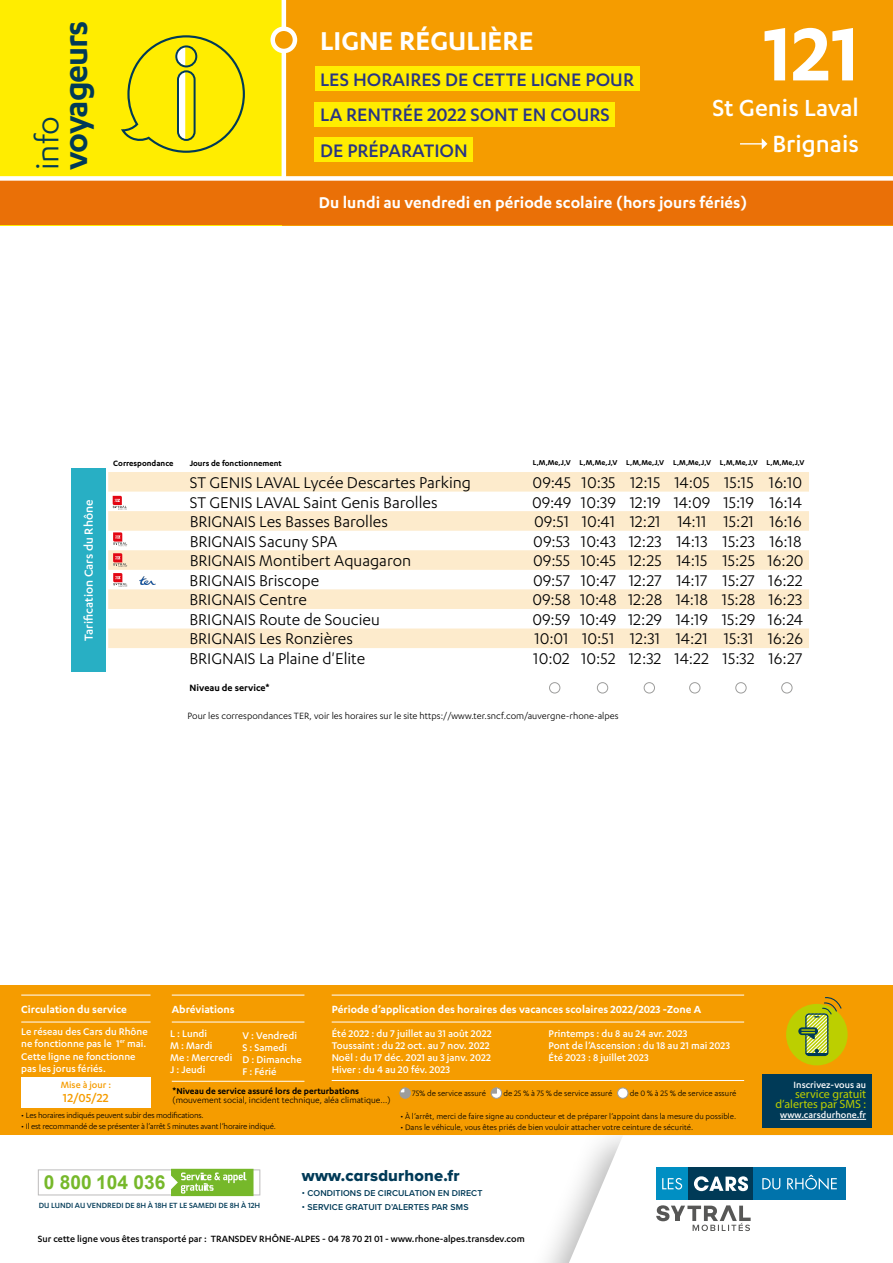
<style>
.page{position:relative;width:893px;height:1263px;background:#fff}
.page>*{position:absolute;margin:0;border:0;box-sizing:border-box;transform-origin:0 0}
.t1{font:600 87px "Karbon";color:#fff}
.t2{font:600 37.5px "Karbon";letter-spacing:-.03em;color:#003a57}
.t3{font:36px "Karbon";color:#003a57}
.t4{font:600 30px "Karbon";color:#fff}
.t5{font:500 27px/35.7px "Karbon";color:#fff;text-align:right}
.t6{font:500 21px/35.5px "Karbon";color:#283583}
.t7{font:700 19.2px "Arial";color:#76b82a}
.t8{font:18px "Karbon";color:#000}
.t9{font:600 18px "Karbon";color:#fff}
.t10{font:16.5px "Proxima Nova A Extrabld";letter-spacing:.01em;color:#003a57}
.t11{font:500 13.5px "Karbon";color:#fff}
.t12{font:500 13.5px "Karbon";color:#f59c00}
.t13{font:600 12px "Karbon";color:#fff}
.t14{font:12px/9.9px "Myriad Pro";color:#bccf00;text-align:right}
.t15{font:500 11.25px/12px "Karbon";color:#fff}
.t16{font:600 10.65px "Karbon";color:#000}
.t17{font:10.5px "Karbon";color:#000}
.t18{font:500 10.5px "Karbon";color:#000}
.t19{font:500 10.5px "Karbon";color:#fff}
.t20{font:500 10.5px "Karbon";color:#f59c00}
.t21{font:9.75px "Karbon";color:#000}
.t22{font:600 9.75px "Karbon";color:#000}
.t23{font:9px "Karbon";color:#000}
.t24{font:9px "Karbon";letter-spacing:-.02em;color:#000}
.t25{font:600 9px "Karbon";color:#000}
.t26{font:600 8.85px "Proxima Nova A";letter-spacing:.01em;color:#003a57}
.t27{font:500 8.7px "Karbon";color:#003a57}
.t28{font:600 8.25px "Karbon";letter-spacing:.005em;color:#000}
</style>
<div class="page">
<div style="left:0;top:985px;width:893px;height:162px;background:#f59c00"></div>
<div style="left:786px;top:1004px;width:62px;height:61px;background:#bccf00;border-radius:50%"></div>
<div style="left:805px;top:1013px;width:23px;height:43px;border:1px solid #003a57;border-radius:3px"></div>
<svg style="left:798px;top:1027px;width:20px;height:8px"></svg>
<svg style="left:801px;top:997px;width:40px;height:58px"></svg>
<div style="left:762px;top:1074px;width:110px;height:53px;background:#003a57"></div>
<hr style="left:780px;top:1119px;width:86px;height:1px;background:#fff">
<div style="left:0;top:0;width:893px;height:225px;background:#f59c00"></div>
<div style="left:0;top:0;width:282px;height:225px;background:#ffed00"></div>
<div style="left:0;top:179px;width:893px;height:46px;background:#ea7007"></div>
<div style="left:0;top:176px;width:893px;height:5px;background:#fff"></div>
<hr style="left:282px;top:0;width:4px;height:178px;background:#fff">
<svg style="left:273px;top:29px;width:22px;height:22px"></svg>
<div style="left:270px;top:27px;width:27px;height:26px;border:4px solid #fff;border-radius:50%"></div>
<div style="left:315px;top:66px;width:324px;height:25px;background:#ffed00"></div>
<div style="left:315px;top:102px;width:300px;height:24px;background:#ffed00"></div>
<div style="left:315px;top:137px;width:158px;height:25px;background:#ffed00"></div>
<svg style="left:121px;top:35px;width:124px;height:118px"></svg>
<svg style="left:400px;top:1088px;width:11px;height:10px"></svg>
<svg style="left:491px;top:1088px;width:11px;height:10px"></svg>
<div style="left:618px;top:1088px;width:10px;height:10px;background:#fff;border-radius:50%"></div>
<div style="left:617px;top:1088px;width:11px;height:10px;border:1px solid #9d9d9c;border-radius:50%"></div>
<hr style="left:21px;top:995px;width:130px;height:1px;background:#fff">
<hr style="left:21px;top:1022px;width:130px;height:1px;background:#fff">
<hr style="left:172px;top:995px;width:132px;height:1px;background:#fff">
<hr style="left:172px;top:1022px;width:132px;height:1px;background:#fff">
<hr style="left:172px;top:1081px;width:132px;height:1px;background:#fff">
<hr style="left:332px;top:995px;width:412px;height:1px;background:#fff">
<hr style="left:332px;top:1022px;width:412px;height:1px;background:#fff">
<hr style="left:332px;top:1080px;width:412px;height:1px;background:#fff">
<div style="left:21px;top:1076px;width:130px;height:31px;background:#fff"></div>
<div style="left:0;top:1135px;width:893px;height:128px;background:#fff"></div>
<svg style="left:560px;top:1135px;width:286px;height:128px"></svg>
<svg style="left:38px;top:1169px;width:222px;height:27px"></svg>
<svg style="left:762px;top:138px;width:5px;height:12px"></svg>
<hr style="left:740px;top:143px;width:23px;height:2px;background:#fff">
<svg style="left:108px;top:472px;width:701px;height:176px;fill:#fdebcc"></svg>
<div style="left:71px;top:469px;width:34px;height:203px;background:#28afc4"></div>
<div style="left:549px;top:682px;width:11px;height:11px;border:1px solid #9d9d9c;border-radius:50%"></div>
<div style="left:597px;top:682px;width:11px;height:11px;border:1px solid #9d9d9c;border-radius:50%"></div>
<div style="left:644px;top:682px;width:11px;height:11px;border:1px solid #9d9d9c;border-radius:50%"></div>
<div style="left:689px;top:682px;width:11px;height:11px;border:1px solid #9d9d9c;border-radius:50%"></div>
<div style="left:782px;top:682px;width:10px;height:11px;border:1px solid #9d9d9c;border-radius:50%"></div>
<div style="left:736px;top:682px;width:10px;height:11px;border:1px solid #9d9d9c;border-radius:50%"></div>
<svg style="left:113px;top:553px;width:14px;height:14px"></svg>
<img style="left:139px;top:576px;width:17px;height:8px">
<svg style="left:113px;top:532px;width:14px;height:14px"></svg>
<svg style="left:113px;top:573px;width:14px;height:14px"></svg>
<svg style="left:113px;top:496px;width:14px;height:14px"></svg>
<h3 class="t3" style="left:28px;top:170px;width:56px;rotate:-90deg">info</h3>
<h2 class="t2" style="left:54px;top:170px;width:151px;rotate:-90deg">voyageurs</h2>
<h3 class="t4" style="left:320px;top:24px;width:215px">LIGNE RÉGULIÈRE</h3>
<p class="t6" style="left:320px;top:61px;width:315px">LES HORAIRES DE CETTE LIGNE POUR<br>LA RENTRÉE 2022 SONT EN COURS<br>DE PRÉPARATION</p>
<h1 class="t1" style="left:763px;top:5px;width:98px">121</h1>
<h3 class="t5" style="left:712px;top:89px;width:148px">St Genis Laval<br>Brignais</h3>
<p class="t9" style="left:319px;top:192px;width:430px">Du lundi au vendredi en période scolaire (hors jours fériés)</p>
<p class="t11" style="left:81px;top:641px;width:142px;rotate:-90deg">Tarification Cars du Rhône</p>
<p class="t25" style="left:113px;top:458px;width:62px">Correspondance</p>
<p class="t25" style="left:190px;top:458px;width:93px">Jours de fonctionnement</p>
<p class="t28" style="left:533px;top:458px;width:273px">L,M,Me,J,V L,M,Me,J,V L,M,Me,J,V L,M,Me,J,V L,M,Me,J,V L,M,Me,J,V</p>
<p class="t8" style="left:190px;top:473px;width:283px">ST GENIS LAVAL Lycée Descartes Parking</p>
<p class="t8" style="left:533px;top:473px;width:271px">09:45 10:35 12:15 14:05 15:15 16:10</p>
<p class="t8" style="left:190px;top:492px;width:249px">ST GENIS LAVAL Saint Genis Barolles</p>
<p class="t8" style="left:532px;top:492px;width:271px">09:49 10:39 12:19 14:09 15:19 16:14</p>
<p class="t8" style="left:190px;top:512px;width:200px">BRIGNAIS Les Basses Barolles</p>
<p class="t8" style="left:534px;top:512px;width:269px">09:51 10:41 12:21 14:11 15:21 16:16</p>
<p class="t8" style="left:190px;top:531px;width:149px">BRIGNAIS Sacuny SPA</p>
<p class="t8" style="left:533px;top:531px;width:270px">09:53 10:43 12:23 14:13 15:23 16:18</p>
<p class="t8" style="left:190px;top:551px;width:223px">BRIGNAIS Montibert Aquagaron</p>
<p class="t8" style="left:533px;top:551px;width:272px">09:55 10:45 12:25 14:15 15:25 16:20</p>
<p class="t8" style="left:190px;top:570px;width:131px">BRIGNAIS Briscope</p>
<p class="t8" style="left:533px;top:570px;width:271px">09:57 10:47 12:27 14:17 15:27 16:22</p>
<p class="t8" style="left:190px;top:590px;width:119px">BRIGNAIS Centre</p>
<p class="t8" style="left:532px;top:590px;width:271px">09:58 10:48 12:28 14:18 15:28 16:23</p>
<p class="t8" style="left:190px;top:609px;width:192px">BRIGNAIS Route de Soucieu</p>
<p class="t8" style="left:532px;top:609px;width:272px">09:59 10:49 12:29 14:19 15:29 16:24</p>
<p class="t8" style="left:190px;top:629px;width:165px">BRIGNAIS Les Ronzières</p>
<p class="t8" style="left:534px;top:629px;width:270px">10:01 10:51 12:31 14:21 15:31 16:26</p>
<p class="t8" style="left:190px;top:649px;width:177px">BRIGNAIS La Plaine d'Elite</p>
<p class="t8" style="left:533px;top:649px;width:270px">10:02 10:52 12:32 14:22 15:32 16:27</p>
<p class="t16" style="left:190px;top:682px;width:81px">Niveau de service*</p>
<p class="t17" style="left:188px;top:710px;width:433px">Pour les correspondances TER, voir les horaires sur le site https://www.ter.sncf.com/auvergne-rhone-alpes</p>
<p class="t13" style="left:21px;top:1002px;width:107px">Circulation du service</p>
<p class="t15" style="left:21px;top:1025px;width:128px">Le réseau des Cars du Rhône ne fonctionne pas le 1<sup>er</sup> mai.</p>
<p class="t15" style="left:21px;top:1050px;width:116px">Cette ligne ne fonctionne pas les jorus fériés.</p>
<p class="t20" style="left:61px;top:1078px;width:52px">Mise à jour :</p>
<p class="t12" style="left:63px;top:1091px;width:47px">12/05/22</p>
<p class="t13" style="left:172px;top:1002px;width:65px">Abréviations</p>
<p class="t13" style="left:332px;top:1002px;width:371px">Période d’application des horaires des vacances scolaires 2022/2023 -Zone A</p>
<p class="t15" style="left:332px;top:1027px;width:161px">Été 2022 : du 7 juillet au 31 août 2022<br>Toussaint : du 22 oct. au 7 nov. 2022<br>Noël : du 17 déc. 2021 au 3 janv. 2022<br>Hiver : du 4 au 20 fév. 2023</p>
<p class="t15" style="left:549px;top:1027px;width:183px">Printemps : du 8 au 24 avr. 2023<br>Pont de l’Ascension : du 18 au 21 mai 2023<br>Été 2023 : 8 juillet 2023</p>
<p class="t15" style="left:170px;top:1027px;width:64px">L : Lundi<br>M : Mardi<br>Me : Mercredi<br>J : Jeudi</p>
<p class="t15" style="left:242px;top:1029px;width:61px">V : Vendredi<br>S : Samedi<br>D : Dimanche<br>F : Férié</p>
<p class="t22" style="left:173px;top:1086px;width:188px">*Niveau de service assuré lors de perturbations</p>
<p class="t21" style="left:173px;top:1095px;width:219px">(mouvement social, incident technique, aléa climatique...)</p>
<p class="t23" style="left:412px;top:1088px;width:75px">75% de service assuré</p>
<p class="t23" style="left:503px;top:1088px;width:110px">de 25 % à 75 % de service assuré</p>
<p class="t23" style="left:630px;top:1088px;width:108px">de 0 % à 25 % de service assuré</p>
<p class="t24" style="left:21px;top:1110px;width:184px">• Les horaires indiqués peuvent subir des modifications.</p>
<p class="t24" style="left:21px;top:1121px;width:256px">• Il est recommandé de se présenter à l’arrêt 5 minutes avant l’horaire indiqué.</p>
<p class="t7" style="left:44px;top:1169px;width:123px">0 800 104 036</p>
<p class="t23" style="left:401px;top:1111px;width:337px">• À l’arrêt, merci de faire signe au conducteur et de préparer l’appoint dans la mesure du possible.</p>
<p class="t23" style="left:401px;top:1122px;width:294px">• Dans le véhicule, vous êtes priés de bien vouloir attacher votre ceinture de sécurité.</p>
<p class="t10" style="left:302px;top:1163px;width:159px">www.carsdurhone.fr</p>
<p class="t26" style="left:302px;top:1186px;width:182px">• CONDITIONS DE CIRCULATION EN DIRECT</p>
<p class="t27" style="left:39px;top:1200px;width:223px">DU LUNDI AU VENDREDI DE 8H À 18H ET LE SAMEDI DE 8H À 12H</p>
<p class="t26" style="left:302px;top:1200px;width:168px">• SERVICE GRATUIT D’ALERTES PAR SMS</p>
<p class="t18" style="left:38px;top:1233px;width:488px">Sur cette ligne vous êtes transporté par : TRANSDEV RHÔNE-ALPES - 04 78 70 21 01 - www.rhone-alpes.transdev.com</p>
<p class="t19" style="left:794px;top:1079px;width:74px">Inscrivez-vous au</p>
<p class="t14" style="left:775px;top:1089px;width:92px">service gratuit d’alertes par SMS :</p>
<p class="t19" style="left:780px;top:1109px;width:87px">www.carsdurhone.fr</p>
</div>
